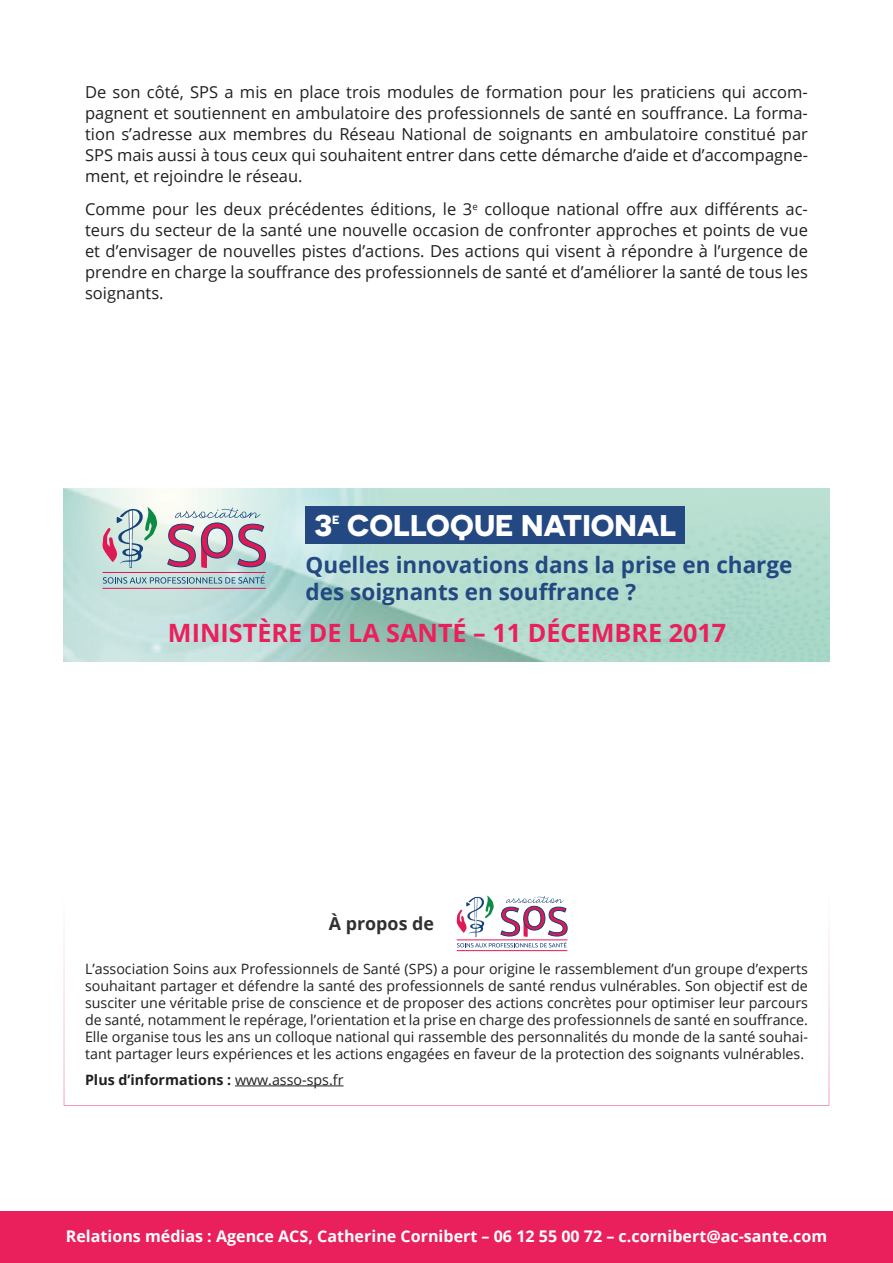
<style>
.page{position:relative;width:893px;height:1263px;background:#fff}
.page>*{position:absolute;margin:0;border:0;box-sizing:border-box;transform-origin:0 0}
.t1{font:700 29.85px "Novecentosanswide";color:#fff}
.t2{font:700 25.2px "Open Sans";color:#ea205c}
.t3{font:700 22.5px/27px "Open Sans";color:#234882}
.t4{font:700 17.85px "Open Sans";color:#312f30}
.t5{font:16.5px/21px "Open Sans";color:#231f20;text-align:justify}
.t6{font:700 16.05px "Open Sans";color:#fff}
.t7{font:14.25px/17.1px "Open Sans";color:#231f20;text-align:justify}
.t8{font:700 14.25px "Open Sans";color:#231f20}
.t9{font:700 12px "Novecentosanswide";color:#fff}
.s1{font-weight:400}
</style>
<div class="page">
<div style="left:0;top:1212px;width:893px;height:51px;background:#ea205c"></div>
<svg style="left:64px;top:918px;width:765px;height:188px"></svg>
<svg style="left:457px;top:895px;width:111px;height:52px"></svg>
<img style="left:64px;top:488px;width:765px;height:173px">
<svg style="left:103px;top:575px;width:162px;height:9px"></svg>
<hr style="left:102px;top:572px;width:164px;height:1px;background:#df1953">
<hr style="left:102px;top:588px;width:164px;height:1px;background:#df1953">
<svg style="left:167px;top:507px;width:99px;height:61px;background:#c5adbb"></svg>
<svg style="left:102px;top:506px;width:55px;height:62px;background:#b8c4c4"></svg>
<div style="left:306px;top:506px;width:379px;height:38px;background:#234882"></div>
<p class="t5" style="left:85px;top:81px;width:724px">De son côté, SPS a mis en place trois modules de formation pour les praticiens qui accom&shy;pagnent et soutiennent en ambulatoire des professionnels de santé en souffrance. La forma&shy;tion s’adresse aux membres du Réseau National de soignants en ambulatoire constitué par SPS mais aussi à tous ceux qui souhaitent entrer dans cette démarche d’aide et d’accompagne&shy;ment, et rejoindre le réseau.</p>
<p class="t5" style="left:85px;top:199px;width:724px">Comme pour les deux précédentes éditions, le 3<sup>e</sup> colloque national offre aux différents ac&shy;teurs du secteur de la santé une nouvelle occasion de confronter approches et points de vue et d’envisager de nouvelles pistes d’actions. Des actions qui visent à répondre à l’urgence de prendre en charge la souffrance des professionnels de santé et d’améliorer la santé de tous les soignants.</p>
<h1 class="t1" style="left:314px;top:507px;width:20px">3</h1>
<p class="t9" style="left:332px;top:513px;width:9px">E</p>
<h1 class="t1" style="left:347px;top:507px;width:331px">COLLOQUE NATIONAL</h1>
<h3 class="t3" style="left:306px;top:550px;width:488px">Quelles innovations dans la prise en charge des soignants en souffrance ?</h3>
<h2 class="t2" style="left:168px;top:615px;width:560px">MINISTÈRE DE LA SANTÉ – 11 DÉCEMBRE 2017</h2>
<p class="t4" style="left:329px;top:911px;width:107px">À propos de</p>
<p class="t7" style="left:85px;top:960px;width:724px">L’association Soins aux Professionnels de Santé (SPS) a pour origine le rassemblement d’un groupe d’experts souhaitant partager et défendre la santé des professionnels de santé rendus vulnérables. Son objectif est de susciter une véritable prise de conscience et de proposer des actions concrètes pour optimiser leur parcours de santé, notamment le repérage, l’orientation et la prise en charge des professionnels de santé en souffrance.<br>Elle organise tous les ans un colloque national qui rassemble des personnalités du monde de la santé souhai&shy;tant partager leurs expériences et les actions engagées en faveur de la protection des soignants vulnérables.</p>
<p class="t8" style="left:85px;top:1069px;width:260px">Plus d’informations : <span class="s1">www.asso-sps.fr</span></p>
<p class="t6" style="left:66px;top:1224px;width:763px">Relations médias : Agence ACS, Catherine Cornibert – 06 12 55 00 72 – c.cornibert@ac-sante.com</p>
</div>
